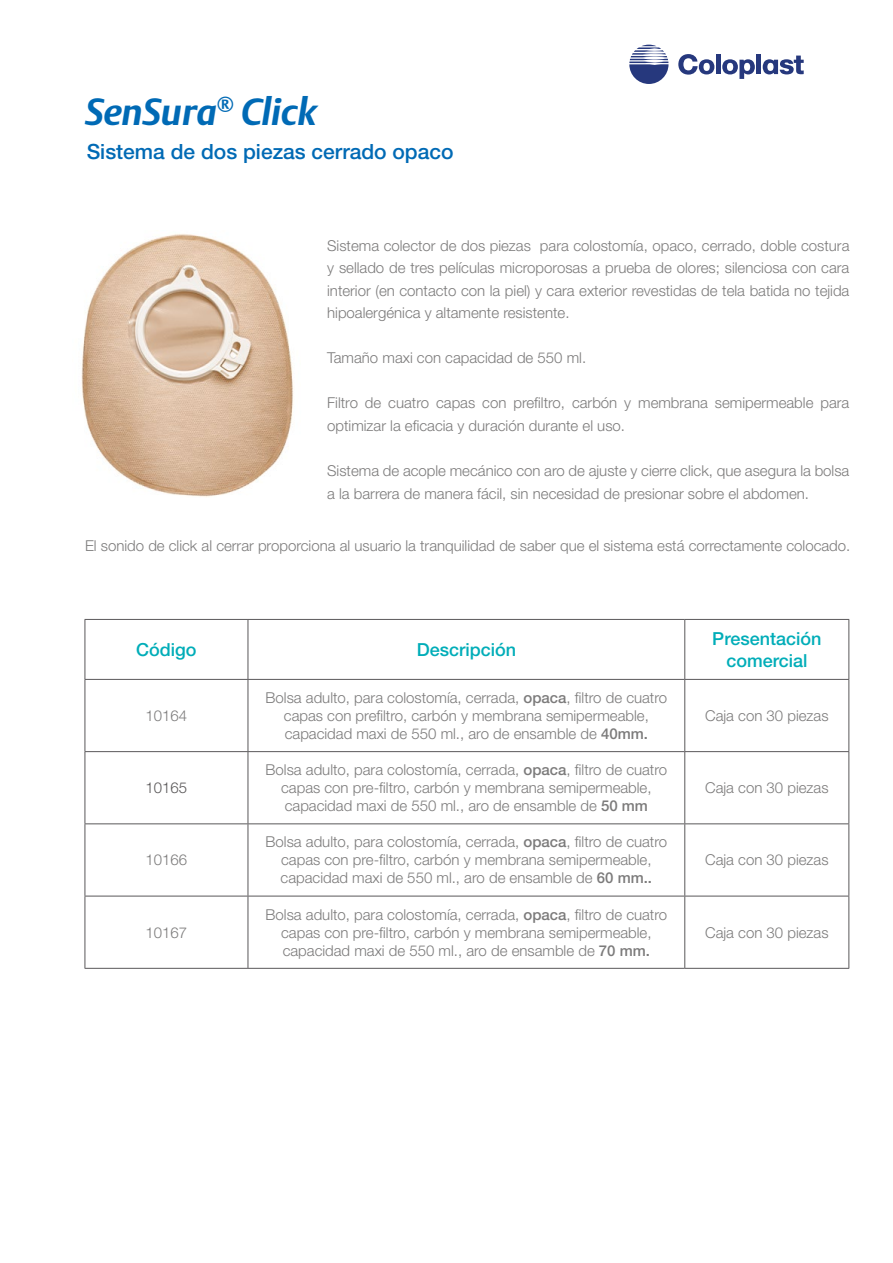
<style>
.page{position:relative;width:893px;height:1263px;background:#fff}
.page>*{position:absolute;margin:0;border:0;box-sizing:border-box;transform-origin:0 0}
.t1{font:italic 700 37.5px "DTL Argo T";color:#006ab5}
.t2{font:500 21px "Helvetica Neue LT Pro";color:#006ab5}
.t3{font:500 18px/21.6px "Helvetica Neue LT Pro";color:#00adb8;text-align:center}
.t4{font:300 15px/18px "Helvetica Neue LT Pro";color:#7c7b7b;text-align:center}
.t5{font:300 15px "Helvetica Neue LT Pro";color:#595758}
.s1{font-weight:500}
</style>
<div class="page">
<svg style="left:678px;top:54px;width:36px;height:21px"></svg>
<div style="left:716px;top:54px;width:5px;height:20px;background:#26387d"></div>
<div style="left:756px;top:54px;width:5px;height:20px;background:#26387d"></div>
<svg style="left:722px;top:59px;width:33px;height:20px"></svg>
<svg style="left:763px;top:56px;width:41px;height:18px"></svg>
<svg style="left:629px;top:45px;width:39px;height:39px"></svg>
<svg style="left:86px;top:620px;width:762px;height:59px"></svg>
<hr style="left:85px;top:752px;width:1px;height:71px;background:#5a585a">
<hr style="left:848px;top:752px;width:1px;height:71px;background:#5a585a">
<hr style="left:85px;top:896px;width:1px;height:72px;background:#5a585a">
<hr style="left:848px;top:896px;width:1px;height:72px;background:#5a585a">
<hr style="left:85px;top:968px;width:163px;height:1px;background:#5a585a">
<hr style="left:685px;top:968px;width:164px;height:1px;background:#5a585a">
<hr style="left:248px;top:620px;width:1px;height:59px;background:#5a585a">
<hr style="left:684px;top:620px;width:1px;height:59px;background:#5a585a">
<hr style="left:85px;top:680px;width:1px;height:71px;background:#5a585a">
<hr style="left:85px;top:751px;width:163px;height:1px;background:#5a585a">
<hr style="left:248px;top:680px;width:1px;height:71px;background:#5a585a">
<hr style="left:248px;top:896px;width:1px;height:72px;background:#5a585a">
<hr style="left:684px;top:896px;width:1px;height:72px;background:#5a585a">
<hr style="left:248px;top:968px;width:437px;height:1px;background:#5a585a">
<hr style="left:685px;top:823px;width:164px;height:1px;background:#5a585a">
<hr style="left:848px;top:824px;width:1px;height:72px;background:#5a585a">
<hr style="left:685px;top:896px;width:164px;height:1px;background:#5a585a">
<hr style="left:684px;top:824px;width:1px;height:72px;background:#5a585a">
<hr style="left:248px;top:896px;width:437px;height:1px;background:#5a585a">
<hr style="left:85px;top:823px;width:163px;height:1px;background:#5a585a">
<hr style="left:85px;top:824px;width:1px;height:72px;background:#5a585a">
<hr style="left:248px;top:824px;width:1px;height:72px;background:#5a585a">
<hr style="left:85px;top:896px;width:163px;height:1px;background:#5a585a">
<hr style="left:248px;top:751px;width:437px;height:1px;background:#5a585a">
<hr style="left:248px;top:752px;width:1px;height:71px;background:#5a585a">
<hr style="left:684px;top:752px;width:1px;height:71px;background:#5a585a">
<hr style="left:248px;top:823px;width:437px;height:1px;background:#5a585a">
<hr style="left:684px;top:680px;width:1px;height:71px;background:#5a585a">
<hr style="left:848px;top:680px;width:1px;height:71px;background:#5a585a">
<hr style="left:685px;top:751px;width:164px;height:1px;background:#5a585a">
<hr style="left:85px;top:619px;width:163px;height:1px;background:#5a585a">
<hr style="left:85px;top:620px;width:1px;height:59px;background:#5a585a">
<hr style="left:248px;top:619px;width:437px;height:1px;background:#5a585a">
<hr style="left:685px;top:619px;width:164px;height:1px;background:#5a585a">
<hr style="left:848px;top:620px;width:1px;height:59px;background:#5a585a">
<hr style="left:85px;top:679px;width:163px;height:1px;background:#5a585a">
<hr style="left:248px;top:679px;width:437px;height:1px;background:#5a585a">
<hr style="left:685px;top:679px;width:164px;height:1px;background:#5a585a">
<img style="left:81px;top:234px;width:213px;height:263px">
<h1 class="t1" style="left:85px;top:89px;width:234px">SenSura<sup>®</sup> Click</h1>
<h2 class="t2" style="left:87px;top:139px;width:368px">Sistema de dos piezas cerrado opaco</h2>
<p class="t4" style="left:327px;top:234px;width:524px;line-height:22.5px;text-align:justify">Sistema colector de dos piezas para colostomía, opaco, cerrado, doble costura y sellado de tres películas microporosas a prueba de olores; silenciosa con cara interior (en contacto con la piel) y cara exterior revestidas de tela batida no tejida hipoalergénica y altamente resistente.</p>
<p class="t4" style="left:327px;top:349px;width:260px">Tamaño maxi con capacidad de 550 ml.</p>
<p class="t4" style="left:327px;top:392px;width:524px;line-height:22.5px;text-align:left">Filtro de cuatro capas con prefiltro, carbón y membrana semipermeable para optimizar la eficacia y duración durante el uso.</p>
<p class="t4" style="left:327px;top:459px;width:524px;line-height:22.5px;text-align:left">Sistema de acople mecánico con aro de ajuste y cierre click, que asegura la bolsa a la barrera de manera fácil, sin necesidad de presionar sobre el abdomen.</p>
<p class="t4" style="left:85px;top:536px;width:767px">El sonido de click al cerrar proporciona al usuario la tranquilidad de saber que el sistema está correctamente colocado.</p>
<p class="t3" style="left:136px;top:638px;width:62px">Código</p>
<p class="t3" style="left:417px;top:638px;width:101px">Descripción</p>
<p class="t3" style="left:712px;top:628px;width:111px">Presentación comercial</p>
<p class="t4" style="left:146px;top:706px;width:43px">10164</p>
<p class="t4" style="left:266px;top:688px;width:403px">Bolsa adulto, para colostomía, cerrada, <span class="s1">opaca</span>, filtro de cuatro capas con prefiltro, carbón y membrana semipermeable, capacidad maxi de 550 ml., aro de ensamble de <span class="s1">40mm.</span></p>
<p class="t4" style="left:705px;top:706px;width:125px">Caja con 30 piezas</p>
<p class="t5" style="left:146px;top:778px;width:43px">10165</p>
<p class="t4" style="left:266px;top:760px;width:403px">Bolsa adulto, para colostomía, cerrada, <span class="s1">opaca</span>, filtro de cuatro capas con pre-filtro, carbón y membrana semipermeable, capacidad maxi de 550 ml., aro de ensamble de <span class="s1">50 mm</span></p>
<p class="t4" style="left:705px;top:778px;width:125px">Caja con 30 piezas</p>
<p class="t4" style="left:146px;top:851px;width:43px">10166</p>
<p class="t4" style="left:266px;top:833px;width:403px">Bolsa adulto, para colostomía, cerrada, <span class="s1">opaca</span>, filtro de cuatro capas con pre-filtro, carbón y membrana semipermeable, capacidad maxi de 550 ml., aro de ensamble de <span class="s1">60 mm..</span></p>
<p class="t4" style="left:705px;top:851px;width:125px">Caja con 30 piezas</p>
<p class="t4" style="left:146px;top:923px;width:43px">10167</p>
<p class="t4" style="left:266px;top:905px;width:403px">Bolsa adulto, para colostomía, cerrada, <span class="s1">opaca</span>, filtro de cuatro capas con pre-filtro, carbón y membrana semipermeable, capacidad maxi de 550 ml., aro de ensamble de <span class="s1">70 mm.</span></p>
<p class="t4" style="left:705px;top:923px;width:125px">Caja con 30 piezas</p>
</div>
